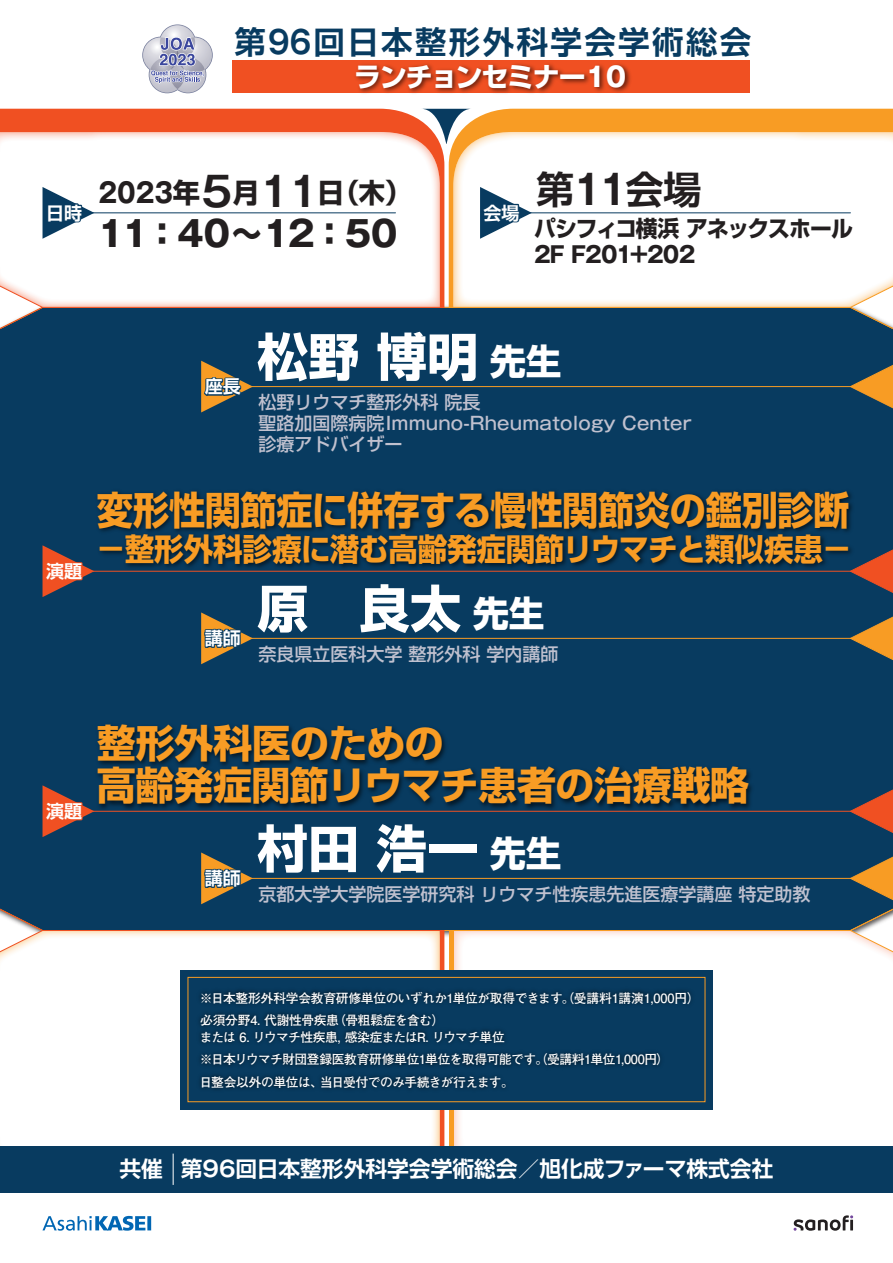
<style>
.page{position:relative;width:893px;height:1263px;background:#fff}
.page>*{position:absolute;margin:0;border:0;box-sizing:border-box;transform-origin:0 0}
.t1{font:700 51px "Shin Go Pro";color:#fff}
.t2{font:700 39px "Shin Go Pro";letter-spacing:-.015em;color:#f89c24}
.t3{font:700 39px "Shin Go Pro";letter-spacing:-.015em;color:#f89c24;scale:.93 1}
.t4{font:700 38.1px "Shin Go Pro De";color:#231f20}
.t5{font:700 35.4px "Gothic MB101 Pro";letter-spacing:-.035em;color:#231f20}
.t6{font:700 31.5px "Shin Go Pro De";letter-spacing:.075em;color:#083b60}
.t7{font:700 31.2px "Shin Go Pro";letter-spacing:-.015em;color:#f89c24;scale:.95 1}
.t8{font:700 27.3px "Shin Go Pro";color:#231f20}
.t9{font:700 27px "Shin Go Pro";letter-spacing:-.05em;color:#fff}
.t10{font:700 22.5px "Shin Go Pro";letter-spacing:-.055em;color:#231f20}
.t11{font:700 22.5px "Gothic MB101 Pro";letter-spacing:-.035em;color:#231f20}
.t12{font:700 21.75px "Shin Go Pro De";color:#fff}
.t13{font:500 18px "Shin Go Pro";color:#c0c1cf}
.t14{font:500 18px "Gothic MB101 Pro";letter-spacing:.01em;color:#c0c1cf}
.t15{font:700 18px "Shin Go Pro De";color:#fff}
.t16{font:700 12.75px/22.5px "Futo Go B101 Pro";letter-spacing:-.03em;color:#fff}
.s1{font-family:"Gothic MB101 Pro De"}
.s2{font-family:"Gothic MB101 Pro"}
.s3{font-family:"Gothic MB101 Pro De";font-size:40.8px}
.s4{font-size:35.7px}
.s5{font-family:"Shin Go Pro"}
</style>
<div class="page">
<div style="left:0;top:306px;width:893px;height:626px;background:#083b60"></div>
<svg style="left:453px;top:931px;width:440px;height:215px"></svg>
<svg style="left:0;top:931px;width:440px;height:215px"></svg>
<svg style="left:147px;top:1216px;width:4px;height:14px"></svg>
<svg style="left:42px;top:1216px;width:103px;height:15px"></svg>
<svg style="left:794px;top:1215px;width:59px;height:16px"></svg>
<svg style="left:449px;top:109px;width:444px;height:198px"></svg>
<svg style="left:444px;top:109px;width:28px;height:35px"></svg>
<svg style="left:0;top:109px;width:444px;height:198px"></svg>
<hr style="left:449px;top:930px;width:4px;height:225px;background:#f89c24">
<svg style="left:440px;top:931px;width:4px;height:215px"></svg>
<hr style="left:449px;top:307px;width:401px;height:1px;background:#f89c24">
<hr style="left:43px;top:307px;width:401px;height:1px;background:#f05022">
<hr style="left:449px;top:930px;width:401px;height:1px;background:#f89c24">
<hr style="left:43px;top:930px;width:401px;height:1px;background:#f05022">
<svg style="left:0;top:280px;width:44px;height:55px"></svg>
<svg style="left:849px;top:280px;width:44px;height:55px"></svg>
<svg style="left:0;top:903px;width:44px;height:55px"></svg>
<svg style="left:849px;top:359px;width:44px;height:55px;background:#666148"></svg>
<svg style="left:849px;top:784px;width:44px;height:54px;background:#654347"></svg>
<svg style="left:849px;top:544px;width:44px;height:54px;background:#6e4444"></svg>
<svg style="left:849px;top:611px;width:44px;height:55px;background:#666148"></svg>
<svg style="left:849px;top:851px;width:44px;height:107px"></svg>
<div style="left:0;top:1146px;width:893px;height:47px;background:#083b60"></div>
<hr style="left:173px;top:1153px;width:1px;height:32px;background:#fff">
<svg style="left:180px;top:970px;width:533px;height:139px;background:#083657"></svg>
<div style="left:188px;top:977px;width:517px;height:125px;border:1px solid #f89c24"></div>
<img style="left:93px;top:486px;width:767px;height:90px">
<svg style="left:142px;top:24px;width:71px;height:70px"></svg>
<div style="left:232px;top:60px;width:517px;height:33px;background:#f05022"></div>
<img style="left:355px;top:64px;width:276px;height:29px">
<svg style="left:43px;top:187px;width:51px;height:52px"></svg>
<hr style="left:89px;top:212px;width:306px;height:1px;background:#083b60">
<svg style="left:43px;top:545px;width:51px;height:52px;background:#7c4540"></svg>
<hr style="left:89px;top:571px;width:761px;height:1px;background:#f05022">
<svg style="left:480px;top:187px;width:52px;height:52px"></svg>
<hr style="left:527px;top:212px;width:323px;height:1px;background:#083b60">
<svg style="left:201px;top:361px;width:52px;height:51px;background:#4d564e"></svg>
<hr style="left:248px;top:386px;width:602px;height:1px;background:#f89c24">
<svg style="left:201px;top:612px;width:52px;height:52px;background:#465450"></svg>
<hr style="left:248px;top:638px;width:602px;height:1px;background:#f89c24">
<img style="left:93px;top:719px;width:665px;height:98px">
<svg style="left:43px;top:785px;width:51px;height:52px;background:#7c4540"></svg>
<hr style="left:89px;top:811px;width:761px;height:1px;background:#f05022">
<svg style="left:201px;top:852px;width:52px;height:52px;background:#465450"></svg>
<hr style="left:248px;top:878px;width:602px;height:1px;background:#f89c24">
<h3 class="t6" style="left:234px;top:16px;width:518px">第<span class="s1">96</span>回日本整形外科学会学術総会</h3>
<h3 class="t9" style="left:354px;top:55px;width:274px">ランチョンセミナー<span class="s2">10</span></h3>
<h3 class="t15" style="left:46px;top:198px;width:37px">日時</h3>
<h3 class="t8" style="left:99px;top:171px;width:314px"><span class="s2">2023</span>年<span class="s3">5</span>月<span class="s3">11</span>日（木）</h3>
<h3 class="t5" style="left:97px;top:204px;width:302px">11：40～12：50</h3>
<h3 class="t15" style="left:484px;top:198px;width:37px">会場</h3>
<h3 class="t4" style="left:536px;top:159px;width:167px">第<span class="s3">11</span>会場</h3>
<h3 class="t10" style="left:534px;top:211px;width:320px">パシフィコ横浜 アネックスホール</h3>
<h3 class="t11" style="left:534px;top:236px;width:163px">2F F201+202</h3>
<h3 class="t15" style="left:46px;top:556px;width:37px">演題</h3>
<h3 class="t15" style="left:205px;top:372px;width:37px">座長</h3>
<h1 class="t1" style="left:257px;top:316px;width:306px">松野 博明 <span class="s4">先生</span></h1>
<h3 class="t13" style="left:259px;top:387px;width:223px">松野リウマチ整形外科 院長</h3>
<h3 class="t14" style="left:259px;top:408px;width:435px"><span class="s5">聖路加国際病院</span>Immuno-Rheumatology Center</h3>
<h3 class="t13" style="left:259px;top:429px;width:145px">診療アドバイザー</h3>
<h2 class="t3" style="left:97px;top:479px;width:811px">変形性関節症に併存する慢性関節炎の鑑別診断</h2>
<h3 class="t7" style="left:96px;top:524px;width:797px">－整形外科診療に潜む高齢発症関節リウマチと類似疾患－</h3>
<h3 class="t15" style="left:205px;top:624px;width:37px">講師</h3>
<h1 class="t1" style="left:257px;top:568px;width:289px">原　良太 <span class="s4">先生</span></h1>
<h3 class="t13" style="left:259px;top:639px;width:301px">奈良県立医科大学 整形外科 学内講師</h3>
<h3 class="t15" style="left:46px;top:796px;width:37px">演題</h3>
<h2 class="t2" style="left:97px;top:712px;width:348px">整形外科医のための</h2>
<h2 class="t2" style="left:97px;top:754px;width:654px">高齢発症関節リウマチ患者の治療戦略</h2>
<h3 class="t15" style="left:205px;top:864px;width:37px">講師</h3>
<h1 class="t1" style="left:257px;top:808px;width:306px">村田 浩一 <span class="s4">先生</span></h1>
<h3 class="t13" style="left:259px;top:879px;width:553px">京都大学大学院医学研究科 リウマチ性疾患先進医療学講座 特定助教</h3>
<p class="t16" style="left:200px;top:985px;width:502px">※日本整形外科学会教育研修単位のいずれか1単位が取得できます（。受講料1講演1,000円）必須分野4. 代謝性骨疾患（骨粗鬆症を含む）</p>
<p class="t16" style="left:199px;top:1024px;width:471px">または 6. リウマチ性疾患, 感染症またはR. リウマチ単位<br>※日本リウマチ財団登録医教育研修単位1単位を取得可能です（。受講料1単位1,000円）日整会以外の単位は、当日受付でのみ手続きが行えます。</p>
<h3 class="t12" style="left:119px;top:1151px;width:655px">共催 第<span class="s1">96</span>回日本整形外科学会学術総会／旭化成ファーマ株式会社</h3>
</div>
